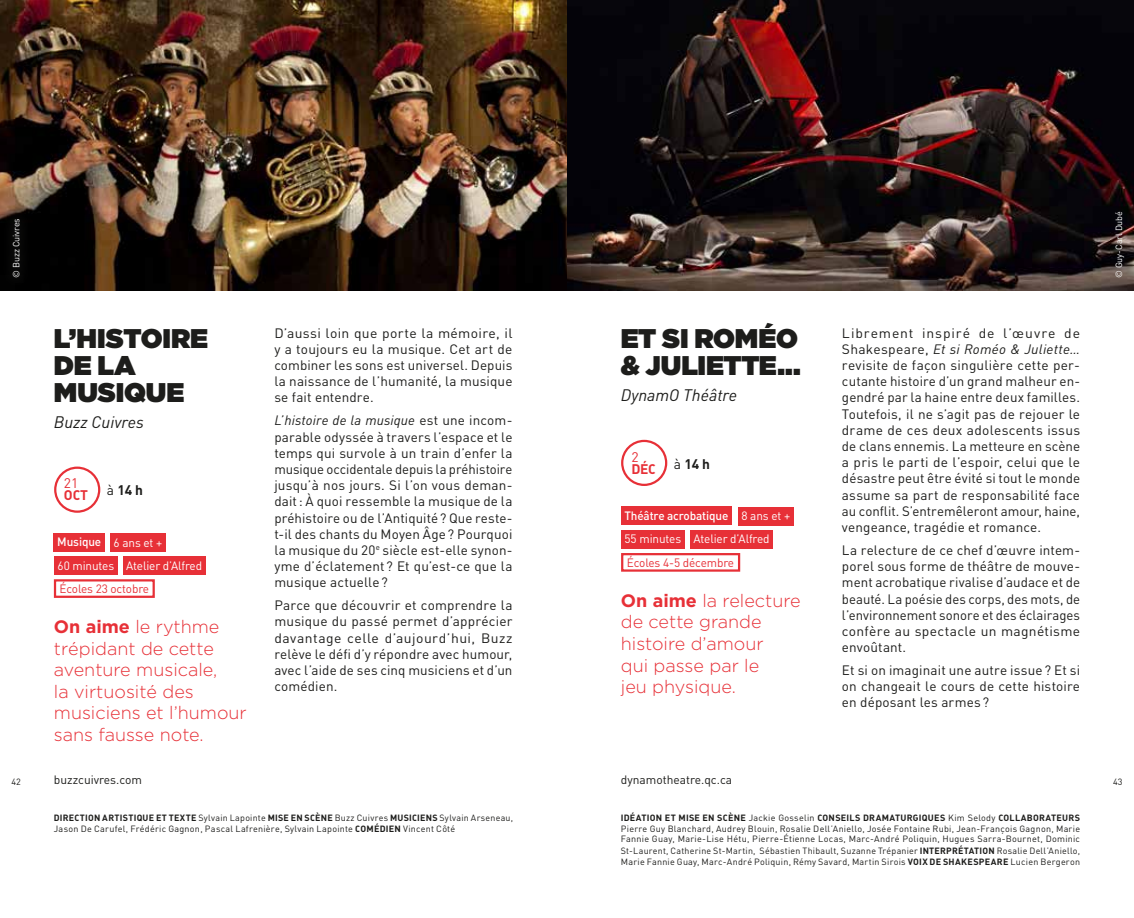
<style>
.page{position:relative;width:1134px;height:918px;background:#fff}
.page>*{position:absolute;margin:0;border:0;box-sizing:border-box;transform-origin:0 0}
.t1{font:900 27px/27px "Gotham HTF";letter-spacing:-.005em;color:#1d1d1b}
.t2{font:300 18px/21.6px "Gotham HTF";color:#e73037}
.t3{font:italic 16.5px "DIN";color:#1d1d1b}
.t4{font:700 13.8px "DIN";color:#1d1d1b}
.t5{font:700 13.8px "DIN";letter-spacing:-.02em;color:#e73037}
.t6{font:13.8px "DIN";color:#e73037}
.t7{font:13.5px/16.2px "DIN";letter-spacing:.01em;color:#1d1d1b;text-align:justify}
.t8{font:12px "DIN";letter-spacing:-.01em;color:#fff}
.t9{font:12px "DIN";color:#1d1d1b}
.t10{font:12px "DIN";letter-spacing:-.01em;color:#e73037}
.t11{font:500 12px "DIN";letter-spacing:-.01em;color:#fff}
.t12{font:9px/10.9px "DIN";letter-spacing:.025em;color:#1d1d1b}
.t13{font:9px "DIN";letter-spacing:-.01em;color:#fff}
.s1{font-weight:400}
.s2{font-weight:700}
.s3{font-style:italic}
</style>
<div class="page">
<div style="left:54px;top:467px;width:46px;height:46px;border:2px solid #e73037;border-radius:50%"></div>
<div style="left:621px;top:440px;width:46px;height:46px;border:2px solid #e73037;border-radius:50%"></div>
<img style="left:0;top:0;width:1134px;height:291px">
<svg style="left:53px;top:579px;width:102px;height:19px"></svg>
<svg style="left:621px;top:553px;width:120px;height:19px"></svg>
<div style="left:621px;top:530px;width:64px;height:18px;background:#e73037"></div>
<div style="left:54px;top:556px;width:64px;height:18px;background:#e73037"></div>
<div style="left:54px;top:533px;width:51px;height:18px;background:#e73037"></div>
<div style="left:621px;top:507px;width:111px;height:18px;background:#e73037"></div>
<div style="left:123px;top:556px;width:83px;height:18px;background:#e73037"></div>
<div style="left:690px;top:530px;width:83px;height:18px;background:#e73037"></div>
<div style="left:110px;top:533px;width:56px;height:18px;background:#e73037"></div>
<div style="left:738px;top:507px;width:56px;height:18px;background:#e73037"></div>
<div style="left:1104px;top:200px;width:30px;height:89px;background:#1d1d1b;opacity:.75"></div>
<div style="left:0;top:207px;width:32px;height:82px;background:#1d1d1b;opacity:.75"></div>
<p class="t13" style="left:10px;top:278px;width:61px;rotate:-90deg">© Buzz Cuivres</p>
<p class="t13" style="left:1113px;top:278px;width:68px;rotate:-90deg">© Guy-Carl Dubé</p>
<h1 class="t1" style="left:54px;top:324px;width:156px">L’HISTOIRE<br>DE LA<br>MUSIQUE</h1>
<p class="t3" style="left:54px;top:412px;width:91px">Buzz Cuivres</p>
<p class="t6" style="left:64px;top:474px;width:16px">21</p>
<p class="t5" style="left:64px;top:486px;width:26px">OCT</p>
<p class="t4" style="left:107px;top:481px;width:38px"><span class="s1">à</span> 14 h</p>
<p class="t11" style="left:57px;top:534px;width:46px">Musique</p>
<p class="t8" style="left:114px;top:534px;width:50px">6 ans et +</p>
<p class="t8" style="left:58px;top:557px;width:58px">60 minutes</p>
<p class="t8" style="left:126px;top:557px;width:78px">Atelier d’Alfred</p>
<p class="t10" style="left:60px;top:581px;width:91px">Écoles 23 octobre</p>
<h2 class="t2" style="left:54px;top:616px;width:194px"><span class="s2">On aime</span> le rythme trépidant de cette aventure musicale,<br>la virtuosité des musiciens et l’humour sans fausse note.</h2>
<p class="t7" style="left:274px;top:324px;width:240px">D’aussi loin que porte la mémoire, il y a toujours eu la musique. Cet art de combiner les sons est universel. Depuis la naissance de l’humanité, la musique se fait entendre.</p>
<p class="t7" style="left:274px;top:412px;width:240px"><span class="s3">L’histoire de la musique</span> est une incom&shy;parable odyssée à travers l’espace et le temps qui survole à un train d’enfer la musique occidentale depuis la préhistoire jusqu’à nos jours. Si l’on vous deman&shy;dait: À quoi ressemble la musique de la préhistoire ou de l’Antiquité? Que reste&shy;t-il des chants du Moyen Âge? Pourquoi la musique du 20<sup>e</sup> siècle est-elle synon&shy;yme d’éclatement ? Et qu’est-ce que la musique actuelle?</p>
<p class="t7" style="left:274px;top:597px;width:240px">Parce que découvrir et comprendre la musique du passé permet d’apprécier davantage celle d’aujourd’hui, Buzz relève le défi d’y répondre avec humour, avec l’aide de ses cinq musiciens et d’un comédien.</p>
<h1 class="t1" style="left:621px;top:324px;width:181px">ET SI ROMÉO &amp; JULIETTE...</h1>
<p class="t3" style="left:621px;top:385px;width:118px">DynamO Théâtre</p>
<p class="t6" style="left:631px;top:448px;width:9px">2</p>
<p class="t5" style="left:631px;top:460px;width:26px">DÉC</p>
<p class="t4" style="left:674px;top:455px;width:38px"><span class="s1">à</span> 14 h</p>
<p class="t11" style="left:624px;top:508px;width:106px">Théâtre acrobatique</p>
<p class="t8" style="left:741px;top:508px;width:50px">8 ans et +</p>
<p class="t8" style="left:625px;top:531px;width:58px">55 minutes</p>
<p class="t8" style="left:694px;top:531px;width:78px">Atelier d’Alfred</p>
<p class="t10" style="left:627px;top:555px;width:109px">Écoles 4-5 décembre</p>
<h2 class="t2" style="left:621px;top:589px;width:181px"><span class="s2">On aime</span> la relecture de cette grande histoire d’amour<br>qui passe par le<br>jeu physique.</h2>
<p class="t7" style="left:842px;top:324px;width:240px">Librement inspiré de l’œuvre de Shakespeare, <span class="s3">Et si Roméo &amp; Juliette… </span>revisite de façon singulière cette per&shy;cutante histoire d’un grand malheur en&shy;gendré par la haine entre deux familles.<br>Toutefois, il ne s’agit pas de rejouer le drame de ces deux adolescents issus de clans ennemis. La metteure en scène a pris le parti de l’espoir, celui que le désastre peut être évité si tout le monde assume sa part de responsabilité face au conflit. S’entremêleront amour, haine, vengeance, tragédie et romance.</p>
<p class="t7" style="left:842px;top:541px;width:240px">La relecture de ce chef d’œuvre intem&shy;porel sous forme de théâtre de mouve&shy;ment acrobatique rivalise d’audace et de beauté. La poésie des corps, des mots, de l’environnement sonore et des éclairages confère au spectacle un magnétisme envoûtant.</p>
<p class="t7" style="left:842px;top:662px;width:240px">Et si on imaginait une autre issue? Et si on changeait le cours de cette histoire en déposant les armes ?</p>
<p class="t9" style="left:54px;top:772px;width:90px">buzzcuivres.com</p>
<p class="t9" style="left:621px;top:772px;width:113px">dynamotheatre.qc.ca</p>
<p class="t12" style="left:12px;top:776px;width:11px">42</p>
<p class="t12" style="left:1113px;top:776px;width:11px">43</p>
<p class="t12" style="left:54px;top:811px;width:461px"><span class="s2">DIRECTION ARTISTIQUE ET TEXTE</span> Sylvain Lapointe <span class="s2">MISE EN SCÈNE</span> Buzz Cuivres <span class="s2">MUSICIENS</span> Sylvain Arseneau,<br>Jason De Carufel, Frédéric Gagnon, Pascal Lafrenière, Sylvain Lapointe <span class="s2">COMÉDIEN</span> Vincent Côté</p>
<p class="t12" style="left:621px;top:812px;width:461px;text-align:justify"><span class="s2">IDÉATION ET MISE EN SCÈNE</span> Jackie Gosselin <span class="s2">CONSEILS DRAMATURGIQUES</span> Kim Selody <span class="s2">COLLABORATEURS </span>Pierre Guy Blanchard, Audrey Blouin, Rosalie Dell’Aniello, Josée Fontaine Rubi, Jean-François Gagnon, Marie Fannie Guay, Marie-Lise Hétu, Pierre-Étienne Locas, Marc-André Poliquin, Hugues Sarra-Bournet, Dominic St-Laurent, Catherine St-Martin, Sébastien Thibault, Suzanne Trépanier <span class="s2">INTERPRÉTATION</span> Rosalie Dell’Aniello, Marie Fannie Guay, Marc-André Poliquin, Rémy Savard, Martin Sirois <span class="s2">VOIX DE SHAKESPEARE</span> Lucien Bergeron</p>
</div>
